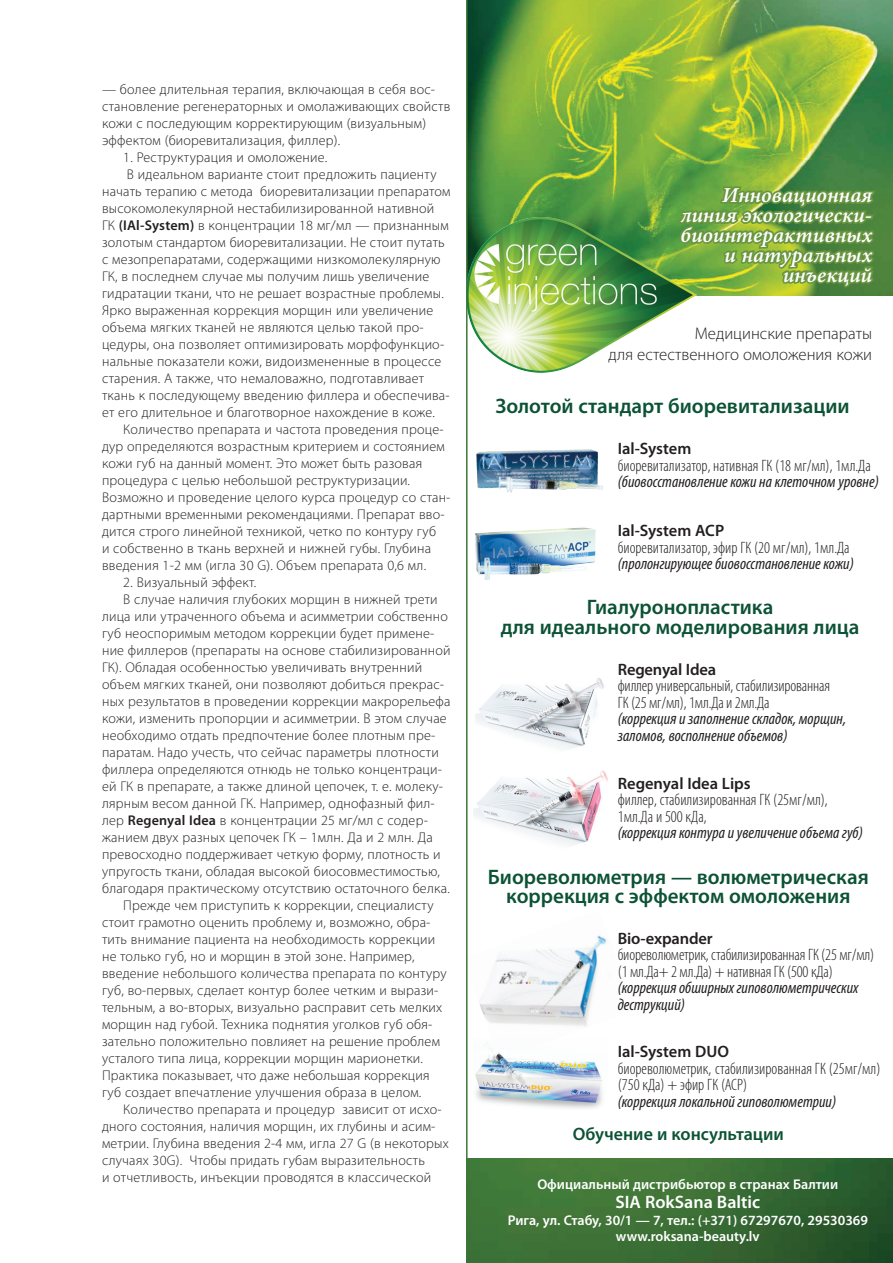
<style>
.page{position:relative;width:893px;height:1263px;background:#fff}
.page>*{position:absolute;margin:0;border:0;box-sizing:border-box;transform-origin:0 0}
.SMALL_Default_Text{font:21.3px/20px "Minion Pro Semibold It Capt";color:#fff;text-align:right}
.SMALL_Default_Text-2{font:600 21px "Myriad Pro";color:#0c5235}
.SMALL_Default_Text-3{font:600 18px "Myriad Pro";color:#0c5235}
.SMALL_Default_Text-4{font:600 18px "Myriad Pro";color:#fff}
.SMALL_Default_Text-5{font:300 16.8px "Myriad Pro";color:#231f20}
.SMALL_Default_Text-6{font:300 condensed 16.5px/16.5px "Myriad Pro";color:#231f20}
.SMALL_Default_Text-7{font:italic condensed 16.5px/16.5px "Myriad Pro";color:#231f20}
.SMALL_Default_Text-8{font:600 16.5px "Myriad Pro";letter-spacing:-.005em;color:#231f20}
.SMALL_Default_Text-9{font:300 14.1px/17px "Myriad Pro";letter-spacing:.015em;color:#231f20}
.SMALL_Default_Text-10{font:600 14.1px "Myriad Pro";color:#fff}
.s1{font-weight:600}
.s2{font-weight:400;font-style:italic}
</style>
<div class="page">
<img style="left:479px;top:935px;width:128px;height:91px">
<img style="left:466px;top:1158px;width:427px;height:105px">
<img style="left:468px;top:0;width:425px;height:295px">
<img style="left:468px;top:217px;width:228px;height:156px">
<img style="left:475px;top:1051px;width:128px;height:58px">
<img style="left:475px;top:527px;width:121px;height:53px">
<img style="left:476px;top:449px;width:127px;height:44px">
<svg style="left:677px;top:179px;width:207px;height:111px;background:#699b3e"></svg>
<img style="left:475px;top:678px;width:129px;height:72px">
<img style="left:474px;top:770px;width:134px;height:76px">
<hr style="left:466px;top:0;width:2px;height:1261px;background:#3e7638">
<p class="SMALL_Default_Text-9" style="left:102px;top:80px;width:350px">— более длительная терапия, включающая в себя вос&shy;становление регенераторных и омолаживающих свойств кожи с последующим корректирующим (визуальным) эффектом (биоревитализация, филлер).</p>
<p class="SMALL_Default_Text-9" style="left:123px;top:148px;width:205px">1. Реструктурация и омоложение.</p>
<p class="SMALL_Default_Text-9" style="left:102px;top:165px;width:350px;text-indent:25px">В идеальном варианте стоит предложить пациенту начать терапию с метода биоревитализации препаратом высокомолекулярной нестабилизированной нативной ГК <span class="s1">(IAl-System)</span> в концентрации 18 мг/мл — признанным золотым стандартом биоревитализации. Не стоит путать с мезопрепаратами, содержащими низкомолекулярную ГК, в последнем случае мы получим лишь увеличение гидратации ткани, что не решает возрастные проблемы.<br>Ярко выраженная коррекция морщин или увеличение объема мягких тканей не являются целью такой про&shy;цедуры, она позволяет оптимизировать морфофункцио&shy;нальные показатели кожи, видоизмененные в процессе старения. А также, что немаловажно, подготавливает ткань к последующему введению филлера и обеспечива&shy;ет его длительное и благотворное нахождение в коже.</p>
<p class="SMALL_Default_Text-9" style="left:102px;top:420px;width:350px;text-indent:21px">Количество препарата и частота проведения проце&shy;дур определяются возрастным критерием и состоянием кожи губ на данный момент. Это может быть разовая процедура с целью небольшой реструктуризации.<br>Возможно и проведение целого курса процедур со стан&shy;дартными временными рекомендациями. Препарат вво&shy;дится строго линейной техникой, четко по контуру губ<br>и собственно в ткань верхней и нижней губы. Глубина введения 1-2 мм (игла 30 G). Объем препарата 0,6 мл.</p>
<p class="SMALL_Default_Text-9" style="left:123px;top:573px;width:134px">2. Визуальный эффект.</p>
<p class="SMALL_Default_Text-9" style="left:102px;top:590px;width:350px;text-indent:21px">В случае наличия глубоких морщин в нижней трети лица или утраченного объема и асимметрии собственно губ неоспоримым методом коррекции будет примене&shy;ние филлеров (препараты на основе стабилизированной ГК). Обладая особенностью увеличивать внутренний объем мягких тканей, они позволяют добиться прекрас&shy;ных результатов в проведении коррекции макрорельефа кожи, изменить пропорции и асимметрии. В этом случае необходимо отдать предпочтение более плотным пре&shy;паратам. Надо учесть, что сейчас параметры плотности филлера определяются отнюдь не только концентраци&shy;ей ГК в препарате, а также длиной цепочек, т. е. молеку&shy;лярным весом данной ГК. Например, однофазный фил&shy;лер <span class="s1">Regenyal Idea</span> в концентрации 25 мг/мл с содер&shy;жанием двух разных цепочек ГК – 1млн. Да и 2 млн. Да превосходно поддерживает четкую форму, плотность и упругость ткани, обладая высокой биосовместимостью, благодаря практическому отсутствию остаточного белка.</p>
<p class="SMALL_Default_Text-9" style="left:102px;top:897px;width:346px;text-indent:21px">Прежде чем приступить к коррекции, специалисту стоит грамотно оценить проблему и, возможно, обра&shy;тить внимание пациента на необходимость коррекции не только губ, но и морщин в этой зоне. Например, введение небольшого количества препарата по контуру губ, во-первых, сделает контур более четким и вырази&shy;тельным, а во-вторых, визуально расправит сеть мелких морщин над губой. Техника поднятия уголков губ обя&shy;зательно положительно повлияет на решение проблем усталого типа лица, коррекции морщин марионетки.<br>Практика показывает, что даже небольшая коррекция губ создает впечатление улучшения образа в целом.</p>
<p class="SMALL_Default_Text-9" style="left:102px;top:1101px;width:348px;text-indent:21px">Количество препарата и процедур зависит от исхо&shy;дного состояния, наличия морщин, их глубины и асим&shy;метрии. Глубина введения 2-4 мм, игла 27 G (в некоторых случаях 30G). Чтобы придать губам выразительность<br>и отчетливость, инъекции проводятся в классической</p>
<p class="SMALL_Default_Text" style="left:681px;top:186px;width:193px">Инновационная линия экологически&shy;биоинтерактивных и натуральных</p>
<p class="SMALL_Default_Text" style="left:783px;top:266px;width:91px">инъекций</p>
<p class="SMALL_Default_Text-5" style="left:695px;top:324px;width:179px">Медицинские препараты</p>
<p class="SMALL_Default_Text-5" style="left:609px;top:344px;width:265px">для естественного омоложения кожи</p>
<p class="SMALL_Default_Text-2" style="left:495px;top:392px;width:356px">Золотой стандарт биоревитализации</p>
<p class="SMALL_Default_Text-8" style="left:618px;top:438px;width:75px">Ial-System</p>
<p class="SMALL_Default_Text-6" style="left:618px;top:457px;width:263px">биоревитализатор, нативная ГК (18 мг/мл), 1мл.Да <span class="s2">(биовосcтановление кожи на клеточном уровне)</span></p>
<p class="SMALL_Default_Text-8" style="left:618px;top:520px;width:108px">Ial-System ACP</p>
<p class="SMALL_Default_Text-6" style="left:618px;top:540px;width:238px">биоревитализатор, эфир ГК (20 мг/мл), 1мл.Да <span class="s2">(пролонгирующее биовосстановление кожи)</span></p>
<p class="SMALL_Default_Text-2" style="left:587px;top:594px;width:188px">Гиалуронопластика</p>
<p class="SMALL_Default_Text-2" style="left:501px;top:613px;width:360px">для идеального моделирования лица</p>
<p class="SMALL_Default_Text-8" style="left:618px;top:659px;width:100px">Regenyal Idea</p>
<p class="SMALL_Default_Text-6" style="left:618px;top:678px;width:214px">филлер универсальный, стабилизированная</p>
<p class="SMALL_Default_Text-6" style="left:618px;top:694px;width:153px">ГК (25 мг/мл), 1мл.Да и 2мл.Дa</p>
<p class="SMALL_Default_Text-7" style="left:618px;top:710px;width:230px">(коррекция и заполнение складок, морщин, заломов, восполнение объемов)</p>
<p class="SMALL_Default_Text-8" style="left:618px;top:773px;width:135px">Regenyal Idea Lips</p>
<p class="SMALL_Default_Text-6" style="left:618px;top:792px;width:212px">филлер, стабилизированная ГК (25мг/мл),</p>
<p class="SMALL_Default_Text-6" style="left:618px;top:808px;width:90px">1мл.Да и 500 кДа,</p>
<p class="SMALL_Default_Text-7" style="left:618px;top:824px;width:247px">(коррекция контура и увеличение объема губ)</p>
<p class="SMALL_Default_Text-2" style="left:488px;top:863px;width:383px">Биореволюметрия — волюметрическая</p>
<p class="SMALL_Default_Text-2" style="left:506px;top:883px;width:346px">коррекция с эффектом омоложения</p>
<p class="SMALL_Default_Text-8" style="left:618px;top:927px;width:96px">Bio-expander</p>
<p class="SMALL_Default_Text-6" style="left:618px;top:947px;width:258px">биореволюметрик, стабилизированная ГК (25 мг/мл)</p>
<p class="SMALL_Default_Text-6" style="left:618px;top:963px;width:217px">(1 мл.Да+ 2 мл.Да) + нативная ГК (500 кДа)</p>
<p class="SMALL_Default_Text-7" style="left:618px;top:979px;width:242px">(коррекция обширных гиповолюметрических деструкций)</p>
<p class="SMALL_Default_Text-8" style="left:618px;top:1041px;width:113px">Ial-System DUO</p>
<p class="SMALL_Default_Text-6" style="left:618px;top:1060px;width:264px">биореволюметрик, стабилизированная ГК (25мг/мл)</p>
<p class="SMALL_Default_Text-6" style="left:618px;top:1077px;width:131px">(750 кДа) + эфир ГК (ACP)</p>
<p class="SMALL_Default_Text-7" style="left:618px;top:1093px;width:220px">(коррекция локальной гиповолюметрии)</p>
<p class="SMALL_Default_Text-3" style="left:573px;top:1123px;width:213px">Обучение и консультации</p>
<p class="SMALL_Default_Text-10" style="left:537px;top:1175px;width:302px">Официальный дистрибьютор в странах Балтии</p>
<p class="SMALL_Default_Text-4" style="left:615px;top:1190px;width:146px">SIA RokSana Baltic</p>
<p class="SMALL_Default_Text-10" style="left:508px;top:1211px;width:362px">Рига, ул. Стабу, 30/1 — 7, тел.: (+371) 67297670, 29530369</p>
<p class="SMALL_Default_Text-10" style="left:616px;top:1227px;width:145px">www.roksana-beauty.lv</p>
</div>
